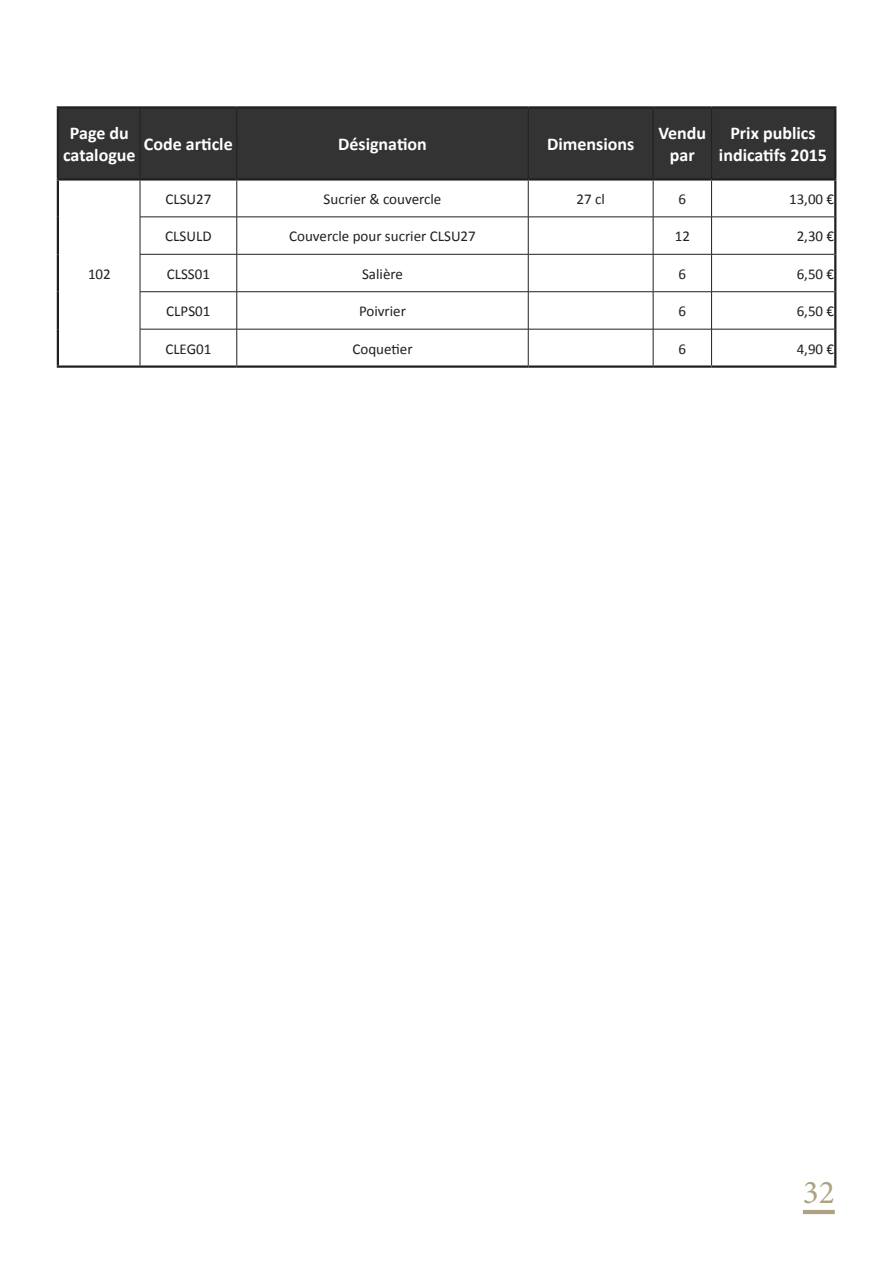
<style>
.page{position:relative;width:893px;height:1263px;background:#fff}
.page>*{position:absolute;margin:0;border:0;box-sizing:border-box;transform-origin:0 0}
.t1{font:33.3px "Minion Pro";color:#ada384}
.t2{font:700 18px/21.6px "Calibri";color:#fff;text-align:center}
.t3{font:15px "Calibri";color:#231f20}
</style>
<div class="page">
<hr style="left:803px;top:1210px;width:32px;height:4px;background:#ada384">
<div style="left:59px;top:109px;width:775px;height:69px;background:#333"></div>
<hr style="left:57px;top:109px;width:2px;height:69px;background:#231f20">
<hr style="left:140px;top:109px;width:1px;height:69px;background:#231f20">
<hr style="left:237px;top:109px;width:1px;height:69px;background:#231f20">
<hr style="left:528px;top:109px;width:1px;height:69px;background:#231f20">
<hr style="left:653px;top:109px;width:1px;height:69px;background:#231f20">
<hr style="left:711px;top:109px;width:1px;height:69px;background:#231f20">
<hr style="left:834px;top:109px;width:2px;height:69px;background:#231f20">
<hr style="left:57px;top:181px;width:2px;height:36px;background:#231f20">
<hr style="left:57px;top:217px;width:2px;height:37px;background:#231f20">
<hr style="left:57px;top:254px;width:2px;height:38px;background:#231f20">
<hr style="left:57px;top:292px;width:2px;height:37px;background:#231f20">
<hr style="left:57px;top:329px;width:2px;height:36px;background:#231f20">
<hr style="left:140px;top:181px;width:1px;height:36px;background:#231f20">
<hr style="left:237px;top:181px;width:1px;height:36px;background:#231f20">
<hr style="left:528px;top:181px;width:1px;height:36px;background:#231f20">
<hr style="left:653px;top:181px;width:1px;height:36px;background:#231f20">
<hr style="left:711px;top:181px;width:1px;height:36px;background:#231f20">
<hr style="left:57px;top:106px;width:83px;height:3px;background:#231f20">
<hr style="left:140px;top:106px;width:97px;height:3px;background:#231f20">
<hr style="left:237px;top:106px;width:291px;height:3px;background:#231f20">
<hr style="left:528px;top:106px;width:125px;height:3px;background:#231f20">
<hr style="left:653px;top:106px;width:59px;height:3px;background:#231f20">
<hr style="left:712px;top:106px;width:124px;height:3px;background:#231f20">
<hr style="left:57px;top:178px;width:83px;height:3px;background:#231f20">
<hr style="left:140px;top:178px;width:97px;height:3px;background:#231f20">
<hr style="left:237px;top:178px;width:291px;height:3px;background:#231f20">
<hr style="left:528px;top:178px;width:125px;height:3px;background:#231f20">
<hr style="left:653px;top:178px;width:59px;height:3px;background:#231f20">
<hr style="left:712px;top:178px;width:124px;height:3px;background:#231f20">
<hr style="left:834px;top:181px;width:2px;height:36px;background:#231f20">
<hr style="left:140px;top:217px;width:1px;height:37px;background:#231f20">
<hr style="left:237px;top:217px;width:1px;height:37px;background:#231f20">
<hr style="left:528px;top:217px;width:1px;height:37px;background:#231f20">
<hr style="left:653px;top:217px;width:1px;height:37px;background:#231f20">
<hr style="left:711px;top:217px;width:1px;height:37px;background:#231f20">
<hr style="left:140px;top:217px;width:97px;height:1px;background:#231f20">
<hr style="left:237px;top:217px;width:291px;height:1px;background:#231f20">
<hr style="left:528px;top:217px;width:125px;height:1px;background:#231f20">
<hr style="left:653px;top:217px;width:59px;height:1px;background:#231f20">
<hr style="left:712px;top:217px;width:122px;height:1px;background:#231f20">
<hr style="left:834px;top:217px;width:2px;height:37px;background:#231f20">
<hr style="left:140px;top:254px;width:1px;height:38px;background:#231f20">
<hr style="left:237px;top:254px;width:1px;height:38px;background:#231f20">
<hr style="left:528px;top:254px;width:1px;height:38px;background:#231f20">
<hr style="left:653px;top:254px;width:1px;height:38px;background:#231f20">
<hr style="left:711px;top:254px;width:1px;height:38px;background:#231f20">
<hr style="left:140px;top:254px;width:97px;height:1px;background:#231f20">
<hr style="left:237px;top:254px;width:291px;height:1px;background:#231f20">
<hr style="left:528px;top:254px;width:125px;height:1px;background:#231f20">
<hr style="left:653px;top:254px;width:59px;height:1px;background:#231f20">
<hr style="left:712px;top:254px;width:122px;height:1px;background:#231f20">
<hr style="left:834px;top:254px;width:2px;height:38px;background:#231f20">
<hr style="left:140px;top:292px;width:1px;height:37px;background:#231f20">
<hr style="left:237px;top:292px;width:1px;height:37px;background:#231f20">
<hr style="left:528px;top:292px;width:1px;height:37px;background:#231f20">
<hr style="left:653px;top:292px;width:1px;height:37px;background:#231f20">
<hr style="left:711px;top:292px;width:1px;height:37px;background:#231f20">
<hr style="left:140px;top:291px;width:97px;height:1px;background:#231f20">
<hr style="left:237px;top:291px;width:291px;height:1px;background:#231f20">
<hr style="left:528px;top:291px;width:125px;height:1px;background:#231f20">
<hr style="left:653px;top:291px;width:59px;height:1px;background:#231f20">
<hr style="left:712px;top:291px;width:122px;height:1px;background:#231f20">
<hr style="left:834px;top:292px;width:2px;height:37px;background:#231f20">
<hr style="left:140px;top:329px;width:1px;height:36px;background:#231f20">
<hr style="left:140px;top:329px;width:97px;height:1px;background:#231f20">
<hr style="left:237px;top:329px;width:291px;height:1px;background:#231f20">
<hr style="left:528px;top:329px;width:125px;height:1px;background:#231f20">
<hr style="left:653px;top:329px;width:59px;height:1px;background:#231f20">
<hr style="left:712px;top:329px;width:122px;height:1px;background:#231f20">
<hr style="left:57px;top:365px;width:83px;height:3px;background:#231f20">
<hr style="left:140px;top:365px;width:97px;height:3px;background:#231f20">
<hr style="left:237px;top:365px;width:291px;height:3px;background:#231f20">
<hr style="left:528px;top:365px;width:125px;height:3px;background:#231f20">
<hr style="left:653px;top:365px;width:59px;height:3px;background:#231f20">
<hr style="left:712px;top:365px;width:124px;height:3px;background:#231f20">
<hr style="left:237px;top:329px;width:1px;height:36px;background:#231f20">
<hr style="left:528px;top:329px;width:1px;height:36px;background:#231f20">
<hr style="left:653px;top:329px;width:1px;height:36px;background:#231f20">
<hr style="left:711px;top:329px;width:1px;height:36px;background:#231f20">
<hr style="left:834px;top:329px;width:2px;height:36px;background:#231f20">
<p class="t2" style="left:63px;top:123px;width:74px">Page du catalogue</p>
<p class="t2" style="left:144px;top:133px;width:90px">Code article</p>
<p class="t2" style="left:338px;top:133px;width:90px">Désignation</p>
<p class="t2" style="left:547px;top:133px;width:89px">Dimensions</p>
<p class="t2" style="left:658px;top:123px;width:49px">Vendu par</p>
<p class="t2" style="left:719px;top:123px;width:110px">Prix publics indicatifs 2015</p>
<p class="t3" style="left:88px;top:264px;width:24px">102</p>
<p class="t3" style="left:165px;top:189px;width:48px">CLSU27</p>
<p class="t3" style="left:324px;top:189px;width:119px">Sucrier &amp; couvercle</p>
<p class="t3" style="left:576px;top:189px;width:30px">27 cl</p>
<p class="t3" style="left:678px;top:189px;width:9px">6</p>
<p class="t3" style="left:789px;top:189px;width:47px">13,00 €</p>
<p class="t3" style="left:165px;top:227px;width:48px">CLSULD</p>
<p class="t3" style="left:289px;top:227px;width:188px">Couvercle pour sucrier CLSU27</p>
<p class="t3" style="left:675px;top:227px;width:17px">12</p>
<p class="t3" style="left:797px;top:227px;width:39px">2,30 €</p>
<p class="t3" style="left:167px;top:264px;width:45px">CLSS01</p>
<p class="t3" style="left:362px;top:264px;width:42px">Salière</p>
<p class="t3" style="left:678px;top:264px;width:9px">6</p>
<p class="t3" style="left:797px;top:264px;width:39px">6,50 €</p>
<p class="t3" style="left:166px;top:302px;width:46px">CLPS01</p>
<p class="t3" style="left:359px;top:302px;width:48px">Poivrier</p>
<p class="t3" style="left:678px;top:302px;width:9px">6</p>
<p class="t3" style="left:797px;top:302px;width:39px">6,50 €</p>
<p class="t3" style="left:165px;top:339px;width:48px">CLEG01</p>
<p class="t3" style="left:352px;top:339px;width:62px">Coquetier</p>
<p class="t3" style="left:678px;top:339px;width:9px">6</p>
<p class="t3" style="left:797px;top:339px;width:39px">4,90 €</p>
<h1 class="t1" style="left:803px;top:1170px;width:33px">32</h1>
</div>
